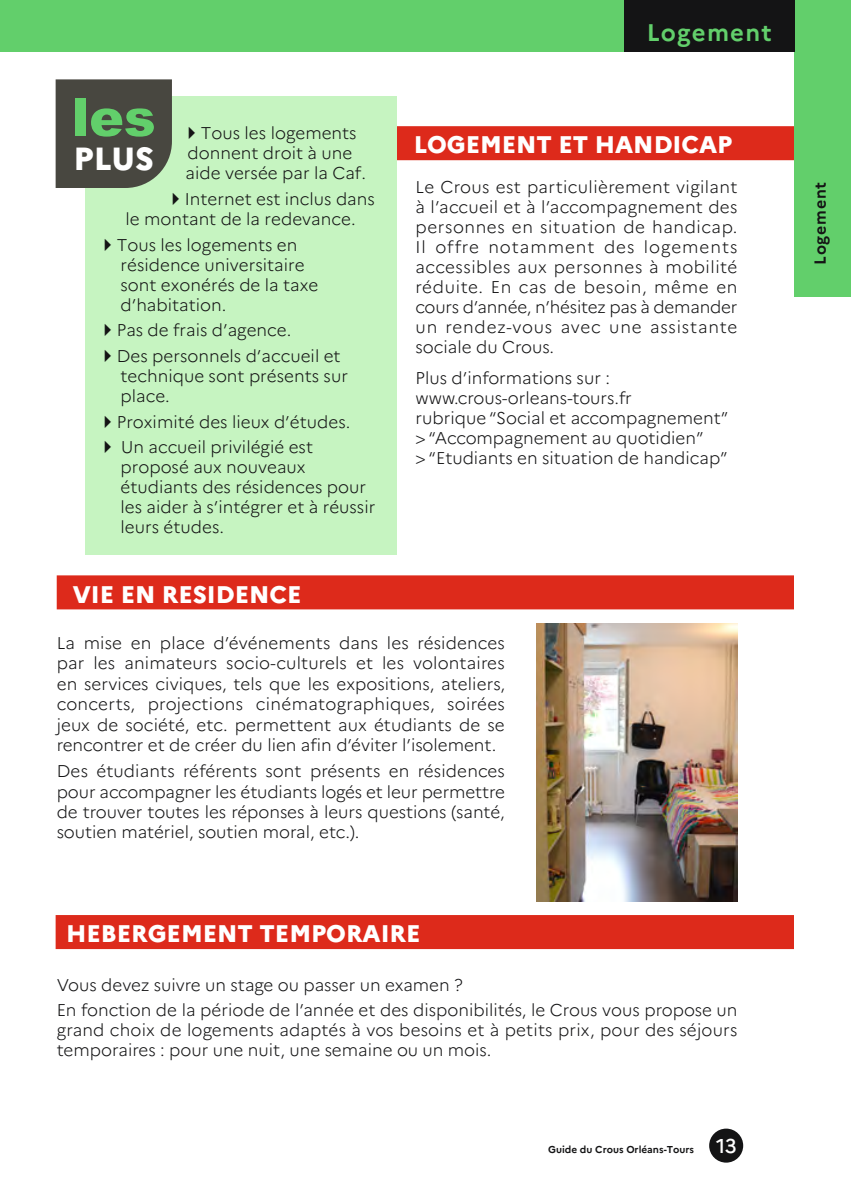
<style>
.page{position:relative;width:851px;height:1191px;background:#fff}
.page>*{position:absolute;margin:0;border:0;box-sizing:border-box;transform-origin:0 0}
.t1{font:900 52px "Arial";color:#62cf6b}
.t2{font:800 32px "Marianne";color:#fff}
.t3{font:800 24px "Marianne";color:#fff}
.t4{font:700 24px "Marianne";letter-spacing:.05em;color:#62cf6b}
.t5{font:300 17px/20px "Marianne";color:#141415}
.t6{font:700 16px "Marianne";letter-spacing:.05em;color:#141415}
.t7{font:700 10px "Marianne";color:#141415}
.s1{font-weight:500;font-size:20px;color:#fff}
</style>
<div class="page">
<div style="left:709px;top:1128px;width:34px;height:34px;background:#141415;border-radius:50%"></div>
<div style="left:396px;top:126px;width:398px;height:34px;background:#dd2a1b"></div>
<div style="left:57px;top:575px;width:737px;height:34px;background:#dd2a1b"></div>
<img style="left:536px;top:624px;width:201px;height:277px">
<div style="left:56px;top:915px;width:738px;height:34px;background:#dd2a1b"></div>
<div style="left:85px;top:96px;width:311px;height:458px;background:#c6f4c1"></div>
<div style="left:0;top:0;width:850px;height:51px;background:#62cf6b"></div>
<div style="left:794px;top:0;width:56px;height:298px;background:#62cf6b"></div>
<div style="left:624px;top:0;width:170px;height:51px;background:#141415"></div>
<div style="left:56px;top:79px;width:116px;height:109px;background:#484740"></div>
<h1 class="t1" style="left:72px;top:80px;width:85px">les</h1>
<h2 class="t2" style="left:73px;top:139px;width:82px">PLUS</h2>
<p class="t5" style="left:185px;top:123px;width:182px;text-indent:15px">Tous les logements donnent droit à une aide versée par la Caf.</p>
<p class="t5" style="left:125px;top:189px;width:251px;text-indent:59px">Internet est inclus dans le montant de la redevance.</p>
<p class="t5" style="left:117px;top:234px;width:203px">Tous les logements en résidence universitaire sont exonérés de la taxe d’habitation.</p>
<p class="t5" style="left:117px;top:317px;width:225px;line-height:25.6px">Pas de frais d’agence.<br>Des personnels d’accueil et</p>
<p class="t5" style="left:120px;top:366px;width:229px">technique sont présents sur place.</p>
<p class="t5" style="left:117px;top:409px;width:235px;line-height:25.6px">Proximité des lieux d’études.<br>Un accueil privilégié est</p>
<p class="t5" style="left:120px;top:457px;width:256px">proposé aux nouveaux étudiants des résidences pour les aider à s’intégrer et à réussir leurs études.</p>
<h3 class="t3" style="left:73px;top:579px;width:230px">VIE EN RESIDENCE</h3>
<h3 class="t4" style="left:646px;top:17px;width:126px">Logement</h3>
<h3 class="t3" style="left:413px;top:129px;width:320px">LOGEMENT ET HANDICAP</h3>
<p class="t5" style="left:415px;top:177px;width:323px;text-align:justify">Le Crous est particulièrement vigilant à l’accueil et à l’accompagnement des personnes en situation de handicap.<br>Il offre notamment des logements accessibles aux personnes à mobilité réduite. En cas de besoin, même en cours d’année, n’hésitez pas à demander un rendez-vous avec une assistante sociale du Crous.</p>
<p class="t5" style="left:415px;top:368px;width:314px">Plus d’informations sur : www.crous-orleans-tours.fr<br>rubrique “Social et accompagnement” &gt; “Accompagnement au quotidien”<br>&gt; “Etudiants en situation de handicap”</p>
<p class="t5" style="left:57px;top:632px;width:450px;text-align:justify">La mise en place d’événements dans les résidences par les animateurs socio-culturels et les volontaires en services civiques, tels que les expositions, ateliers, concerts, projections cinématographiques, soirées jeux de société, etc. permettent aux étudiants de se rencontrer et de créer du lien afin d’éviter l’isolement.</p>
<p class="t5" style="left:57px;top:761px;width:450px;text-align:justify">Des étudiants référents sont présents en résidences pour accompagner les étudiants logés et leur permettre de trouver toutes les réponses à leurs questions (santé, soutien matériel, soutien moral, etc.).</p>
<h3 class="t3" style="left:66px;top:918px;width:356px">HEBERGEMENT TEMPORAIRE</h3>
<p class="t5" style="left:57px;top:971px;width:682px;line-height:25.6px">Vous devez suivre un stage ou passer un examen ?<br>En fonction de la période de l’année et des disponibilités, le Crous vous propose un</p>
<p class="t5" style="left:57px;top:1020px;width:682px">grand choix de logements adaptés à vos besoins et à petits prix, pour des séjours temporaires : pour une nuit, une semaine ou un mois.</p>
<p class="t7" style="left:548px;top:1143px;width:190px">Guide du Crous Orléans-Tours <span class="s1">13</span></p>
<p class="t6" style="left:810px;top:265px;width:85px;rotate:-90deg">Logement</p>
</div>
